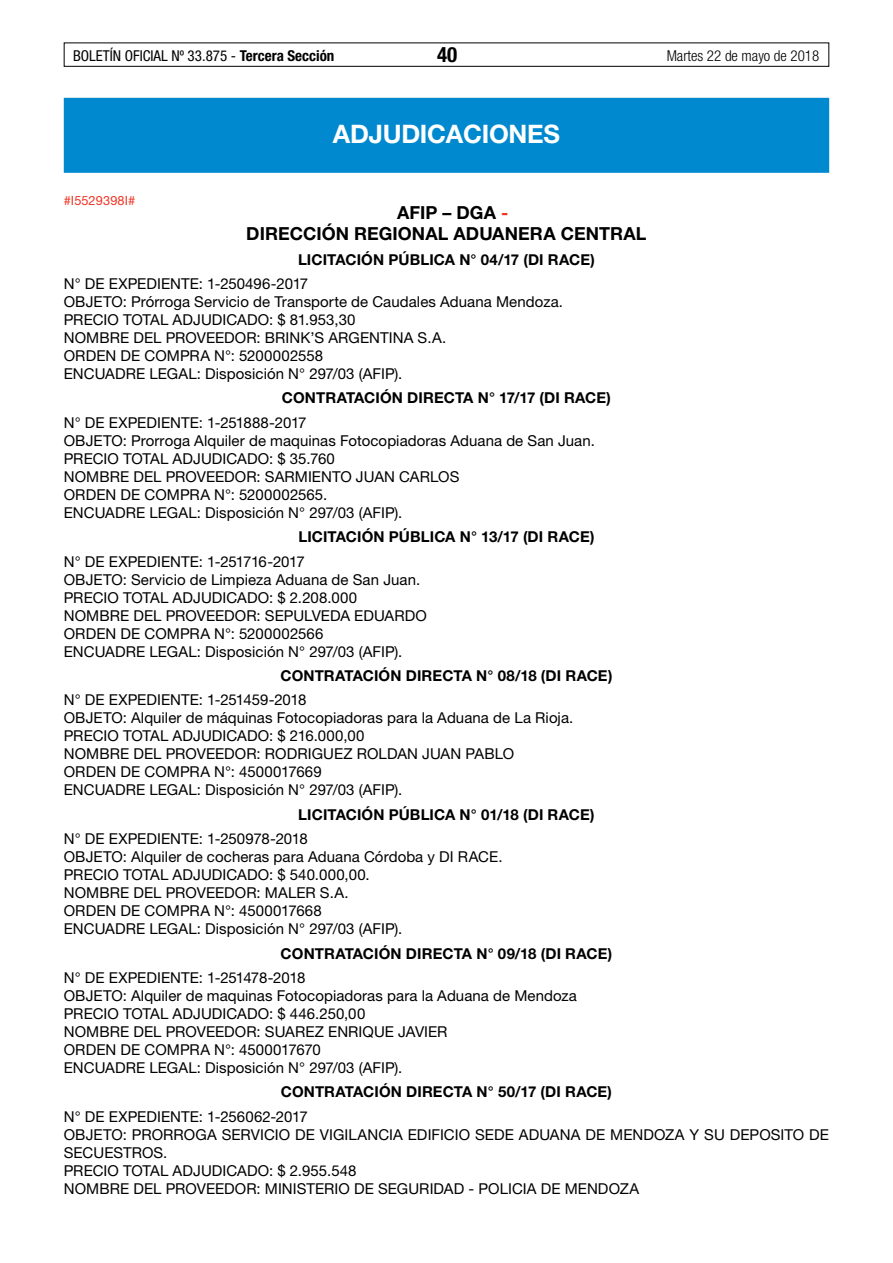
<style>
.page{position:relative;width:893px;height:1263px;background:#fff}
.page>*{position:absolute;margin:0;border:0;box-sizing:border-box;transform-origin:0 0}
.t1{font:700 25.5px "Helvetica Neue LT Std";letter-spacing:-.01em;color:#fff}
.t2{font:700 condensed 21px "Helvetica Neue LT Std";color:#000}
.t3{font:700 18px/21px "Helvetica Neue LT Std";letter-spacing:.005em;color:#000}
.t4{font:15px/18px "Helvetica Neue LT Std";letter-spacing:.005em;color:#000}
.t5{font:700 15px "Helvetica Neue LT Std";letter-spacing:.01em;color:#000}
.t6{font:condensed 15px "Helvetica Neue LT Std";color:#000}
.t7{font:300 condensed 15px "Helvetica Neue LT Std";color:#000}
.t8{font:12.75px "Helvetica Neue LT Std";letter-spacing:.01em;color:#ee3524}
.s1{font-weight:700}
.s2{color:#ee3524}
</style>
<div class="page">
<div style="left:64px;top:43px;width:765px;height:24px;border:1px solid #000"></div>
<div style="left:64px;top:98px;width:765px;height:75px;background:#0089cf"></div>
<p class="t6" style="left:73px;top:47px;width:263px">BOLETÍN OFICIAL Nº 33.875 - <span class="s1">Tercera Sección</span></p>
<h2 class="t2" style="left:437px;top:42px;width:22px">40</h2>
<p class="t7" style="left:667px;top:47px;width:154px">Martes 22 de mayo de 2018</p>
<h1 class="t1" style="left:333px;top:118px;width:229px">ADJUDICACIONES</h1>
<p class="t8" style="left:64px;top:193px;width:73px">#I5529398I#</p>
<p class="t3" style="left:246px;top:202px;width:402px;text-indent:151px">AFIP – DGA <span class="s2">-<br></span>DIRECCIÓN REGIONAL ADUANERA CENTRAL</p>
<p class="t5" style="left:298px;top:250px;width:298px">LICITACIÓN PÚBLICA N° 04/17 (DI RACE)</p>
<p class="t4" style="left:64px;top:275px;width:501px">N° DE EXPEDIENTE: 1-250496-2017<br>OBJETO: Prórroga Servicio de Transporte de Caudales Aduana Mendoza.<br>PRECIO TOTAL ADJUDICADO: $ 81.953,30<br>NOMBRE DEL PROVEEDOR: BRINK’S ARGENTINA S.A.<br>ORDEN DE COMPRA N°: 5200002558<br>ENCUADRE LEGAL: Disposición N° 297/03 (AFIP).</p>
<p class="t5" style="left:282px;top:389px;width:331px">CONTRATACIÓN DIRECTA N° 17/17 (DI RACE)</p>
<p class="t4" style="left:64px;top:413px;width:533px">N° DE EXPEDIENTE: 1-251888-2017<br>OBJETO: Prorroga Alquiler de maquinas Fotocopiadoras Aduana de San Juan.<br>PRECIO TOTAL ADJUDICADO: $ 35.760<br>NOMBRE DEL PROVEEDOR: SARMIENTO JUAN CARLOS<br>ORDEN DE COMPRA N°: 5200002565.<br>ENCUADRE LEGAL: Disposición N° 297/03 (AFIP).</p>
<p class="t5" style="left:298px;top:528px;width:298px">LICITACIÓN PÚBLICA N° 13/17 (DI RACE)</p>
<p class="t4" style="left:64px;top:552px;width:365px">N° DE EXPEDIENTE: 1-251716-2017<br>OBJETO: Servicio de Limpieza Aduana de San Juan.<br>PRECIO TOTAL ADJUDICADO: $ 2.208.000<br>NOMBRE DEL PROVEEDOR: SEPULVEDA EDUARDO ORDEN DE COMPRA N°: 5200002566<br>ENCUADRE LEGAL: Disposición N° 297/03 (AFIP).</p>
<p class="t5" style="left:280px;top:666px;width:333px">CONTRATACIÓN DIRECTA N° 08/18 (DI RACE)</p>
<p class="t4" style="left:64px;top:691px;width:511px">N° DE EXPEDIENTE: 1-251459-2018<br>OBJETO: Alquiler de máquinas Fotocopiadoras para la Aduana de La Rioja.<br>PRECIO TOTAL ADJUDICADO: $ 216.000,00<br>NOMBRE DEL PROVEEDOR: RODRIGUEZ ROLDAN JUAN PABLO<br>ORDEN DE COMPRA N°: 4500017669<br>ENCUADRE LEGAL: Disposición N° 297/03 (AFIP).</p>
<p class="t5" style="left:298px;top:805px;width:298px">LICITACIÓN PÚBLICA N° 01/18 (DI RACE)</p>
<p class="t4" style="left:64px;top:830px;width:440px">N° DE EXPEDIENTE: 1-250978-2018<br>OBJETO: Alquiler de cocheras para Aduana Córdoba y DI RACE.<br>PRECIO TOTAL ADJUDICADO: $ 540.000,00.<br>NOMBRE DEL PROVEEDOR: MALER S.A.<br>ORDEN DE COMPRA N°: 4500017668<br>ENCUADRE LEGAL: Disposición N° 297/03 (AFIP).</p>
<p class="t5" style="left:281px;top:944px;width:333px">CONTRATACIÓN DIRECTA N° 09/18 (DI RACE)</p>
<p class="t4" style="left:64px;top:968px;width:515px">N° DE EXPEDIENTE: 1-251478-2018<br>OBJETO: Alquiler de maquinas Fotocopiadoras para la Aduana de Mendoza PRECIO TOTAL ADJUDICADO: $ 446.250,00<br>NOMBRE DEL PROVEEDOR: SUAREZ ENRIQUE JAVIER<br>ORDEN DE COMPRA N°: 4500017670<br>ENCUADRE LEGAL: Disposición N° 297/03 (AFIP).</p>
<p class="t5" style="left:281px;top:1083px;width:333px">CONTRATACIÓN DIRECTA N° 50/17 (DI RACE)</p>
<p class="t4" style="left:64px;top:1107px;width:767px">N° DE EXPEDIENTE: 1-256062-2017<br>OBJETO: PRORROGA SERVICIO DE VIGILANCIA EDIFICIO SEDE ADUANA DE MENDOZA Y SU DEPOSITO DE SECUESTROS.<br>PRECIO TOTAL ADJUDICADO: $ 2.955.548<br>NOMBRE DEL PROVEEDOR: MINISTERIO DE SEGURIDAD - POLICIA DE MENDOZA</p>
</div>
